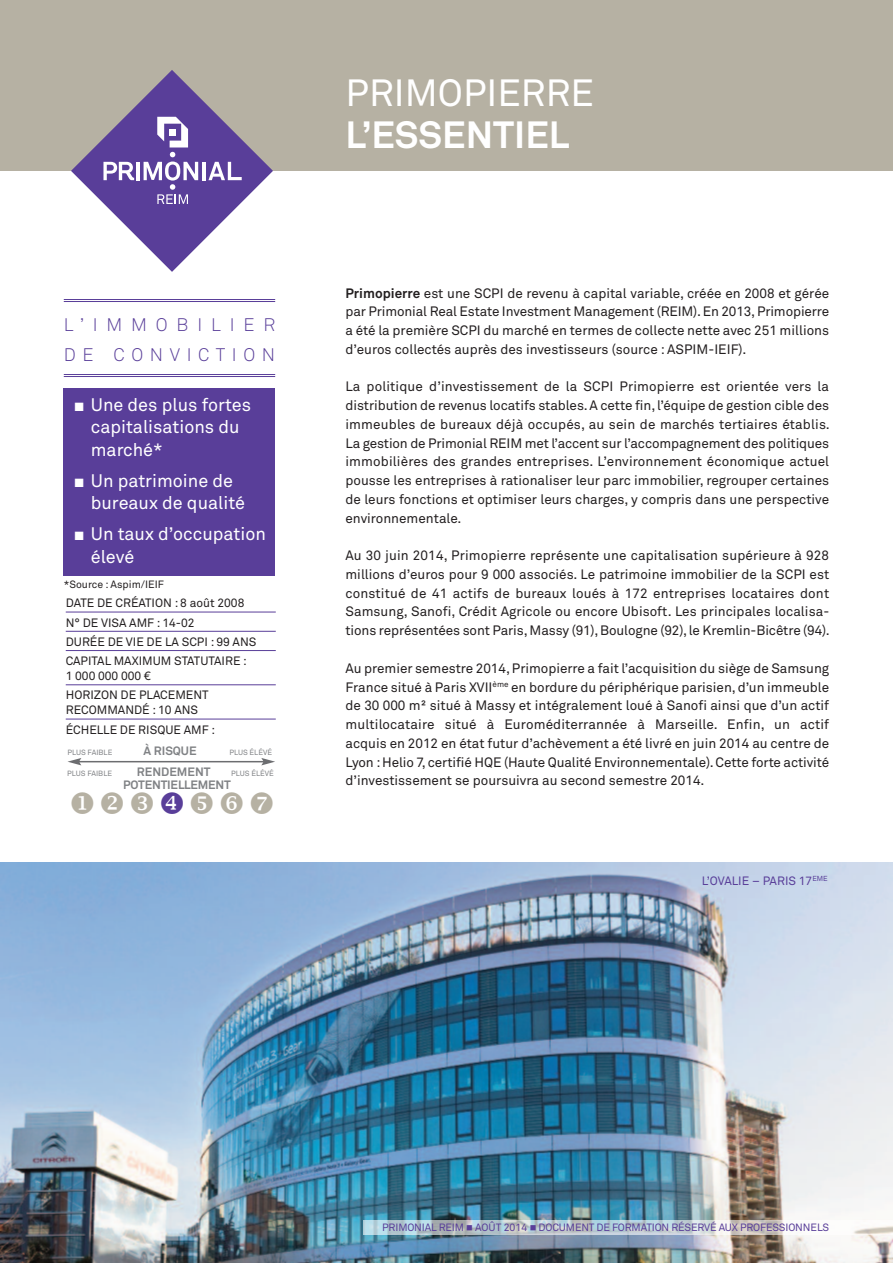
<style>
.page{position:relative;width:893px;height:1263px;background:#fff}
.page>*{position:absolute;margin:0;border:0;box-sizing:border-box;transform-origin:0 0}
.t1{font:37.5px "Akkurat";color:#fff}
.t2{font:700 37.5px "Akkurat";color:#fff}
.t3{font:18px/22.5px "Akkurat";color:#fff}
.t4{font:300 18px/30px "Akkurat";letter-spacing:.37em;color:#593e99}
.t5{font:13.5px/18.8px "Akkurat";color:#231f20;text-align:justify}
.t6{font:12px/19.2px "Akkurat";color:#231f20}
.t7{font:700 12px "Akkurat";letter-spacing:-.015em;color:#808285}
.t8{font:12px "Akkurat";color:#593e99}
.t9{font:10.5px "Akkurat";letter-spacing:-.015em;color:#593e99}
.t10{font:10.5px "Akkurat";color:#231f20}
.t11{font:7.5px "Akkurat";color:#808285}
.s1{font-family:"Franklin Gothic";font-weight:500}
.s2{font-weight:700}
</style>
<div class="page">
<img style="left:0;top:862px;width:893px;height:401px">
<div style="left:64px;top:388px;width:211px;height:187px;background:#593e99"></div>
<hr style="left:64px;top:299px;width:211px;height:1px;background:#593e99">
<hr style="left:64px;top:301px;width:211px;height:1px;background:#593e99">
<hr style="left:64px;top:374px;width:211px;height:1px;background:#593e99">
<hr style="left:64px;top:376px;width:211px;height:1px;background:#593e99">
<hr style="left:66px;top:612px;width:210px;height:1px;background:#593e99">
<hr style="left:66px;top:631px;width:210px;height:1px;background:#593e99">
<hr style="left:66px;top:650px;width:210px;height:1px;background:#593e99">
<hr style="left:66px;top:684px;width:210px;height:1px;background:#593e99">
<hr style="left:66px;top:719px;width:210px;height:1px;background:#593e99">
<hr style="left:79px;top:761px;width:185px;height:1px;background:#6c6d70">
<svg style="left:67px;top:758px;width:14px;height:7px"></svg>
<svg style="left:261px;top:758px;width:14px;height:7px"></svg>
<div style="left:0;top:0;width:893px;height:171px;background:#b6b1a3"></div>
<svg style="left:71px;top:70px;width:202px;height:202px"></svg>
<div style="left:363px;top:1220px;width:530px;height:14px;background:#fff;opacity:.6"></div>
<h2 class="t4" style="left:64px;top:312px;width:213px">L’IMMOBILIER<br>DE CONVICTION</h2>
<h2 class="t3" style="left:91px;top:395px;width:162px;text-indent:-17px"><span class="s1">■</span> Une des plus fortes capitalisations du marché*</h2>
<h2 class="t3" style="left:91px;top:471px;width:156px;text-indent:-17px"><span class="s1">■</span> Un patrimoine de bureaux de qualité</h2>
<h2 class="t3" style="left:91px;top:525px;width:177px;text-indent:-17px"><span class="s1">■</span> Un taux d’occupation élevé</h2>
<p class="t10" style="left:64px;top:580px;width:102px">*Source : Aspim/IEIF</p>
<p class="t6" style="left:66px;top:595px;width:192px">DATE DE CRÉATION : 8 août 2008<br>N° DE VISA AMF : 14-02<br>DURÉE DE VIE DE LA SCPI : 99 ANS<br>CAPITAL MAXIMUM STATUTAIRE :</p>
<p class="t6" style="left:66px;top:668px;width:145px">1 000 000 000 €<br>HORIZON DE PLACEMENT</p>
<p class="t6" style="left:66px;top:702px;width:151px">RECOMMANDÉ : 10 ANS<br>ÉCHELLE DE RISQUE AMF :</p>
<p class="t11" style="left:67px;top:750px;width:46px">PLUS FAIBLE</p>
<p class="t7" style="left:143px;top:746px;width:55px">À RISQUE</p>
<p class="t11" style="left:229px;top:750px;width:44px">PLUS ÉLÉVÉ</p>
<p class="t11" style="left:67px;top:770px;width:46px">PLUS FAIBLE</p>
<p class="t7" style="left:137px;top:767px;width:75px">RENDEMENT</p>
<p class="t11" style="left:231px;top:770px;width:44px">PLUS ÉLÉVÉ</p>
<p class="t7" style="left:123px;top:781px;width:109px">POTENTIELLEMENT</p>
<h1 class="t1" style="left:346px;top:79px;width:250px">PRIMOPIERRE</h1>
<h1 class="t2" style="left:346px;top:121px;width:225px">L’ESSENTIEL</h1>
<p class="t5" style="left:345px;top:285px;width:485px"><span class="s2">Primopierre</span> est une SCPI de revenu à capital variable, créée en 2008 et gérée par Primonial Real Estate Investment Management (REIM).En 2013,Primopierre a été la première SCPI du marché en termes de collecte nette avec 251 millions d’euros collectés auprès des investisseurs (source : ASPIM-IEIF).</p>
<p class="t5" style="left:345px;top:379px;width:486px">La politique d’investissement de la SCPI Primopierre est orientée vers la distribution de revenus locatifs stables.A cette fin,l’équipe de gestion cible des immeubles de bureaux déjà occupés, au sein de marchés tertiaires établis.<br>La gestion de Primonial REIM met l’accent sur l’accompagnement des politiques immobilières des grandes entreprises. L’environnement économique actuel pousse les entreprises à rationaliser leur parc immobilier, regrouper certaines de leurs fonctions et optimiser leurs charges, y compris dans une perspective environnementale.</p>
<p class="t5" style="left:345px;top:547px;width:486px">Au 30 juin 2014, Primopierre représente une capitalisation supérieure à 928 millions d’euros pour 9 000 associés. Le patrimoine immobilier de la SCPI est constitué de 41 actifs de bureaux loués à 172 entreprises locataires dont Samsung, Sanofi, Crédit Agricole ou encore Ubisoft. Les principales localisa&shy;tions représentées sont Paris,Massy (91),Boulogne (92),le Kremlin-Bicêtre (94).</p>
<p class="t5" style="left:345px;top:660px;width:485px">Au premier semestre 2014,Primopierre a fait l’acquisition du siège de Samsung France situé à Paris XVII<sup>ème</sup> en bordure du périphérique parisien,d’un immeuble de 30 000 m² situé à Massy et intégralement loué à Sanofi ainsi que d’un actif multilocataire situé à Euroméditerrannée à Marseille. Enfin, un actif acquis en 2012 en état futur d’achèvement a été livré en juin 2014 au centre de Lyon :Helio 7, certifié HQE (Haute Qualité Environnementale).Cette forte activité d’investissement se poursuivra au second semestre 2014.</p>
<p class="t8" style="left:702px;top:876px;width:127px">L’OVALIE – PARIS 17<sup>EME</sup></p>
<p class="t9" style="left:382px;top:1224px;width:448px">PRIMONIAL REIM ■ AOÛT 2014 ■ DOCUMENT DE FORMATION RÉSERVÉ AUX PROFESSIONNELS</p>
</div>
